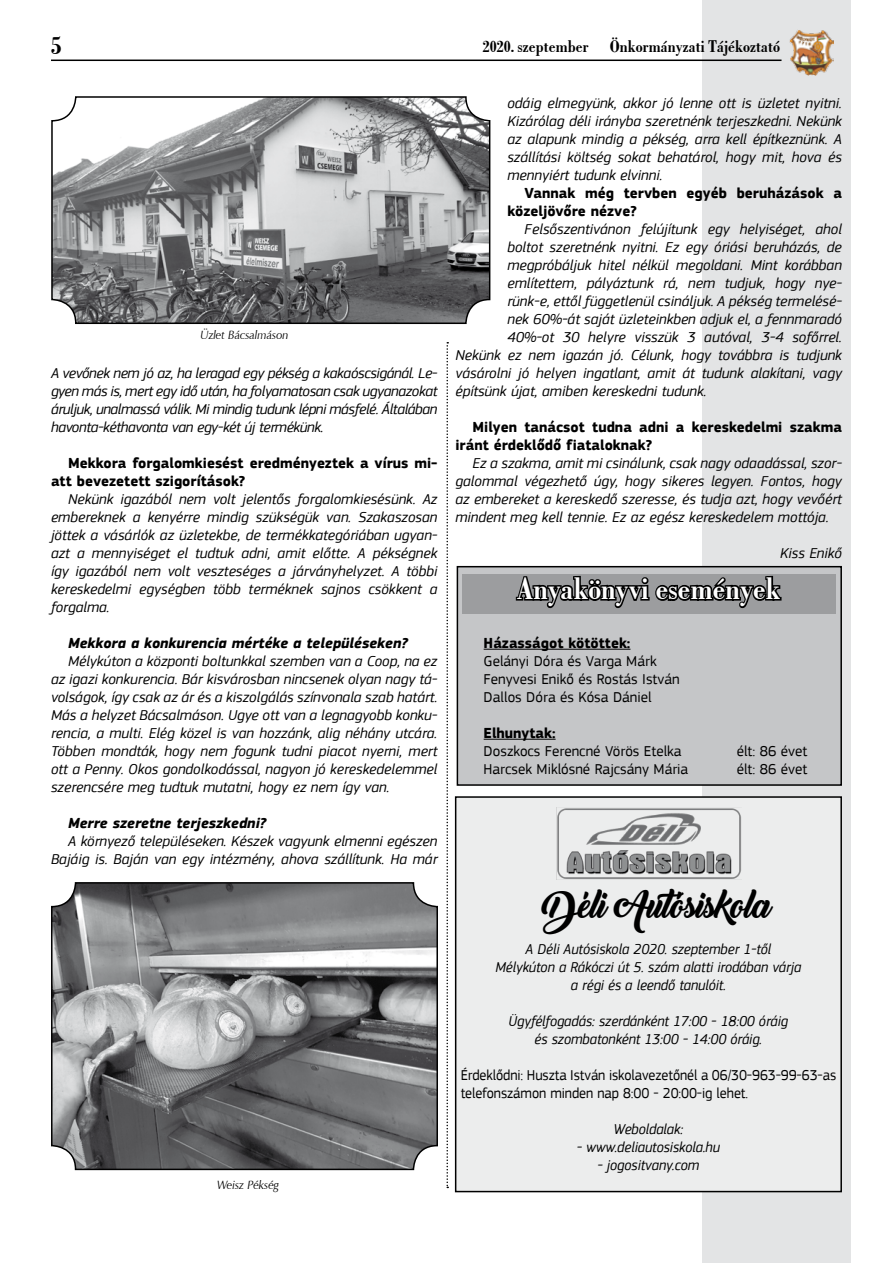
<style>
.page{position:relative;width:893px;height:1263px;background:#fff}
.page>*{position:absolute;margin:0;border:0;box-sizing:border-box;transform-origin:0 0}
.t1{font:36px "Backto Black Bold Demo";letter-spacing:-.005em;color:#000;scale:.95 1}
.t2{font:700 condensed 33px "H Bodoni";color:#fff}
.t3{font:700 condensed 27px "H Bodoni";color:#000}
.t4{font:700 condensed 18px "H Bodoni";color:#000}
.t5{font:italic 15px/18px "PF Square Sans Pro";color:#000;text-align:justify}
.t6{font:italic 15px/18px "PF Square Sans Pro";color:#000;text-align:center;scale:.95 1}
.t7{font:700 15px/18px "PF Square Sans Pro";color:#000}
.t8{font:15px/18px "PF Square Sans Pro";color:#000}
.t9{font:15px/18px "PF Square Sans Pro";color:#000;scale:.95 1}
.t10{font:italic 700 15px "PF Square Sans Pro";color:#000}
.t11{font:italic 12px "Zapf Humanist 601 PFL";color:#000;scale:.95 1}
</style>
<div class="page">
<div style="left:702px;top:0;width:148px;height:1263px;background:#e3e4e5"></div>
<hr style="left:51px;top:60px;width:730px;height:1px;background:#000">
<img style="left:789px;top:30px;width:45px;height:45px">
<svg style="left:446px;top:342px;width:2px;height:846px"></svg>
<img style="left:54px;top:99px;width:433px;height:222px">
<div style="left:51px;top:96px;width:439px;height:228px;border:2px solid #000;border-radius:24px"></div>
<img style="left:54px;top:885px;width:381px;height:282px">
<div style="left:51px;top:882px;width:387px;height:288px;border:2px solid #000;border-radius:24px"></div>
<div style="left:456px;top:797px;width:385px;height:394px;background:#eceded"></div>
<div style="left:455px;top:796px;width:387px;height:396px;border:2px solid #000"></div>
<img style="left:556px;top:808px;width:185px;height:72px">
<div style="left:457px;top:567px;width:384px;height:218px;background:#c5c6c8"></div>
<hr style="left:484px;top:649px;width:146px;height:1px;background:#000">
<hr style="left:484px;top:739px;width:72px;height:1px;background:#000">
<div style="left:457px;top:566px;width:385px;height:220px;border:2px solid #000"></div>
<div style="left:462px;top:574px;width:374px;height:39px;background:#9c9d9f"></div>
<svg style="left:515px;top:575px;width:267px;height:34px"></svg>
<h3 class="t3" style="left:51px;top:31px;width:12px">5</h3>
<p class="t4" style="left:483px;top:37px;width:299px">2020. szeptember Önkormányzati Tájékoztató</p>
<p class="t11" style="left:200px;top:327px;width:94px">Üzlet Bácsalmáson</p>
<p class="t5" style="left:51px;top:364px;width:388px">A vevőnek nem jó az, ha leragad egy pékség a kakaóscsigánál. Le&shy;gyen más is, mert egy idő után, ha folyamatosan csak ugyanazokat áruljuk, unalmassá válik. Mi mindig tudunk lépni másfelé. Általában havonta-kéthavonta van egy-két új termékünk.</p>
<p class="t7" style="left:51px;top:455px;width:388px;text-indent:17px">Mekkora forgalomkiesést eredményeztek a vírus mi&shy;att bevezetett szigorítások?</p>
<p class="t5" style="left:51px;top:490px;width:388px;text-indent:17px">Nekünk igazából nem volt jelentős forgalomkiesésünk. Az embereknek a kenyérre mindig szükségük van. Szakaszosan jöttek a vásárlók az üzletekbe, de termékkategóriában ugyan&shy;azt a mennyiséget el tudtuk adni, amit előtte. A pékségnek így igazából nem volt veszteséges a járványhelyzet. A többi kereskedelmi egységben több terméknek sajnos csökkent a forgalma.</p>
<p class="t10" style="left:68px;top:634px;width:341px">Mekkora a konkurencia mértéke a településeken?</p>
<p class="t5" style="left:51px;top:652px;width:388px;text-indent:17px">Mélykúton a központi boltunkkal szemben van a Coop, na ez az igazi konkurencia. Bár kisvárosban nincsenek olyan nagy tá&shy;volságok, így csak az ár és a kiszolgálás színvonala szab határt.<br>Más a helyzet Bácsalmáson. Ugye ott van a legnagyobb konku&shy;rencia, a multi. Elég közel is van hozzánk, alig néhány utcára.<br>Többen mondták, hogy nem fogunk tudni piacot nyerni, mert ott a Penny. Okos gondolkodással, nagyon jó kereskedelemmel szerencsére meg tudtuk mutatni, hogy ez nem így van.</p>
<p class="t10" style="left:68px;top:814px;width:200px">Merre szeretne terjeszkedni?</p>
<p class="t5" style="left:51px;top:832px;width:388px;text-align:right">A környező településeken. Készek vagyunk elmenni egészen<br>Bajáig is. Baján van egy intézmény, ahova szállítunk. Ha már</p>
<p class="t11" style="left:217px;top:1177px;width:67px">Weisz Pékség</p>
<p class="t5" style="left:507px;top:94px;width:336px">odáig elmegyünk, akkor jó lenne ott is üzletet nyitni.<br>Kizárólag déli irányba szeretnénk terjeszkedni. Nekünk az alapunk mindig a pékség, arra kell építkeznünk. A szállítási költség sokat behatárol, hogy mit, hova és mennyiért tudunk elvinni.</p>
<p class="t7" style="left:507px;top:185px;width:336px;text-indent:17px">Vannak még tervben egyéb beruházások a közeljövőre nézve?</p>
<p class="t5" style="left:524px;top:220px;width:319px">Felsőszentivánon felújítunk egy helyiséget, ahol</p>
<p class="t5" style="left:507px;top:238px;width:336px">boltot szeretnénk nyitni. Ez egy óriási beruházás, de</p>
<p class="t5" style="left:507px;top:256px;width:336px">megpróbáljuk hitel nélkül megoldani. Mint korábban</p>
<p class="t5" style="left:507px;top:274px;width:336px">említettem, pályáztunk rá, nem tudjuk, hogy nye-</p>
<p class="t5" style="left:507px;top:292px;width:336px">rünk-e, ettől függetlenül csináljuk. A pékség termelésé-</p>
<p class="t5" style="left:507px;top:310px;width:336px">nek 60%-át saját üzleteinkben adjuk el, a fennmaradó</p>
<p class="t5" style="left:507px;top:328px;width:336px">40%-ot 30 helyre visszük 3 autóval, 3-4 sofőrrel.</p>
<p class="t5" style="left:455px;top:346px;width:388px">Nekünk ez nem igazán jó. Célunk, hogy továbbra is tudjunk</p>
<p class="t5" style="left:455px;top:364px;width:388px">vásárolni jó helyen ingatlant, amit át tudunk alakítani, vagy</p>
<p class="t5" style="left:455px;top:382px;width:253px">építsünk újat, amiben kereskedni tudunk.</p>
<p class="t7" style="left:455px;top:419px;width:388px;text-indent:17px">Milyen tanácsot tudna adni a kereskedelmi szakma iránt érdeklődő fiataloknak?</p>
<p class="t5" style="left:455px;top:454px;width:388px;text-indent:17px">Ez a szakma, amit mi csinálunk, csak nagy odaadással, szor&shy;galommal végezhető úgy, hogy sikeres legyen. Fontos, hogy az embereket a kereskedő szeresse, és tudja azt, hogy vevőért mindent meg kell tennie. Ez az egész kereskedelem mottója.</p>
<p class="t5" style="left:780px;top:544px;width:63px">Kiss Enikő</p>
<h2 class="t2" style="left:517px;top:570px;width:265px">Anyakönyvi események</h2>
<p class="t7" style="left:484px;top:635px;width:148px">Házasságot kötöttek:</p>
<p class="t8" style="left:484px;top:652px;width:198px">Gelányi Dóra és Varga Márk<br>Fenyvesi Enikő és Rostás István<br>Dallos Dóra és Kósa Dániel</p>
<p class="t7" style="left:484px;top:725px;width:73px">Elhunytak:</p>
<p class="t8" style="left:484px;top:742px;width:200px">Doszkocs Ferencné Vörös Etelka</p>
<p class="t8" style="left:737px;top:742px;width:72px">élt: 86 évet</p>
<p class="t8" style="left:484px;top:760px;width:206px">Harcsek Miklósné Rajcsány Mária</p>
<p class="t8" style="left:737px;top:760px;width:72px">élt: 86 évet</p>
<h1 class="t1" style="left:542px;top:885px;width:243px">Déli Autósiskola</h1>
<p class="t6" style="left:495px;top:940px;width:323px">A Déli Autósiskola 2020. szeptember 1-től<br>Mélykúton a Rákóczi út 5. szám alatti irodában várja a régi és a leendő tanulóit.</p>
<p class="t6" style="left:509px;top:1012px;width:296px">Ügyfélfogadás: szerdánként 17:00 - 18:00 óráig és szombatonként 13:00 - 14:00 óráig.</p>
<p class="t9" style="left:461px;top:1066px;width:397px">Érdeklődni: Huszta István iskolavezetőnél a 06/30-963-99-63-as telefonszámon minden nap 8:00 - 20:00-ig lehet.</p>
<p class="t6" style="left:614px;top:1120px;width:75px">Weboldalak:</p>
<p class="t6" style="left:577px;top:1138px;width:152px">- www.deliautosiskola.hu</p>
<p class="t6" style="left:597px;top:1156px;width:109px">- jogositvany.com</p>
</div>
